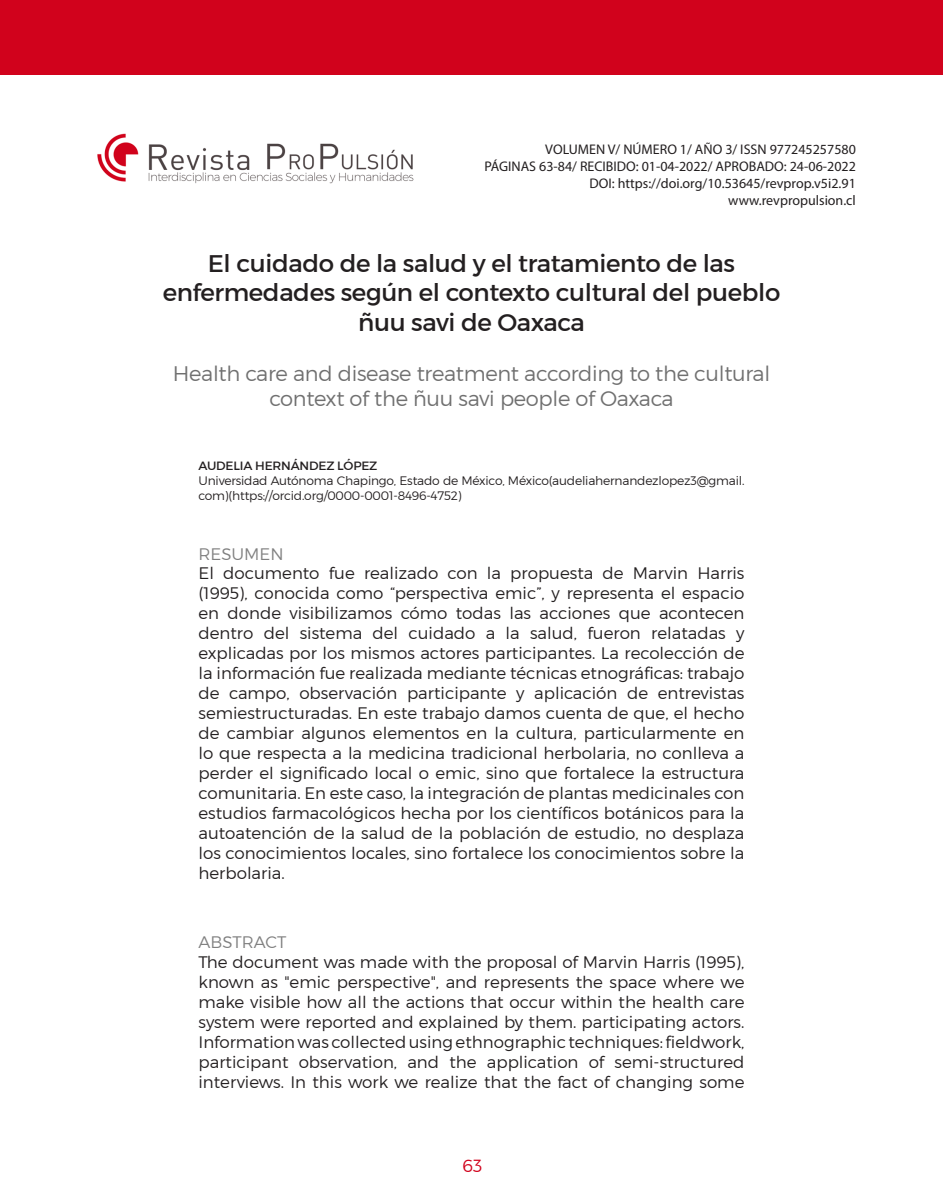
<style>
.page{position:relative;width:943px;height:1191px;background:#fff}
.page>*{position:absolute;margin:0;border:0;box-sizing:border-box;transform-origin:0 0}
._00_parrafo_titulo_e{font:24.5px/29.4px "Montserrat";letter-spacing:-.015em;color:#231f20;text-align:center}
._01_titulo_párrafo_i{font:300 21px/25.2px "Montserrat";letter-spacing:-.015em;color:#707070;text-align:center}
.t1{font:300 17.5px "Montserrat";color:#d1021c}
._05_parrafo_resumen{font:300 16.62px/19.9px "Montserrat";color:#231f20;text-align:justify}
._04_parrafo_resumen{font:300 16.62px "Montserrat";color:#808080}
.parrafo_ISNN{font:14px "Myriad Pro";color:#231f20}
._03_parrafo_instituc{font:300 12.25px/14.7px "Montserrat";letter-spacing:-.015em;color:#231f20}
._02_parrafo_autor{font:12.25px "Montserrat";letter-spacing:-.015em;color:#231f20}
</style>
<div class="page">
<div style="left:0;top:0;width:943px;height:74px;background:#d1021c"></div>
<img style="left:97px;top:133px;width:317px;height:51px">
<p class="parrafo_ISNN" style="left:545px;top:141px;width:312px">VOLUMEN V/ NÚMERO 1/ AÑO 3/ ISSN 977245257580</p>
<p class="parrafo_ISNN" style="left:484px;top:158px;width:373px">PÁGINAS 63-84/ RECIBIDO: 01-04-2022/ APROBADO: 24-06-2022</p>
<p class="parrafo_ISNN" style="left:589px;top:175px;width:268px">DOI: https://doi.org/10.53645/revprop.v5i2.91</p>
<p class="parrafo_ISNN" style="left:728px;top:191px;width:129px">www.revpropulsion.cl</p>
<p class="_00_parrafo_titulo_e" style="left:163px;top:248px;width:619px">El cuidado de la salud y el tratamiento de las enfermedades según el contexto cultural del pueblo ñuu savi de Oaxaca</p>
<p class="_01_titulo_párrafo_i" style="left:173px;top:360px;width:599px">Health care and disease treatment according to the cultural context of the ñuu savi people of Oaxaca</p>
<p class="_02_parrafo_autor" style="left:198px;top:458px;width:180px">AUDELIA HERNÁNDEZ LÓPEZ</p>
<p class="_03_parrafo_instituc" style="left:198px;top:473px;width:547px">Universidad Autónoma Chapingo, Estado de México, México(audeliahernandezlopez3@gmail. com)(https://orcid.org/0000-0001-8496-4752)</p>
<p class="_04_parrafo_resumen" style="left:198px;top:543px;width:87px">RESUMEN</p>
<p class="_05_parrafo_resumen" style="left:198px;top:563px;width:547px">El documento fue realizado con la propuesta de Marvin Harris (1995), conocida como “perspectiva emic”, y representa el espacio en donde visibilizamos cómo todas las acciones que acontecen dentro del sistema del cuidado a la salud, fueron relatadas y explicadas por los mismos actores participantes. La recolección de la información fue realizada mediante técnicas etnográficas: trabajo de campo, observación participante y aplicación de entrevistas semiestructuradas. En este trabajo damos cuenta de que, el hecho de cambiar algunos elementos en la cultura, particularmente en lo que respecta a la medicina tradicional herbolaria, no conlleva a perder el significado local o emic, sino que fortalece la estructura comunitaria. En este caso, la integración de plantas medicinales con estudios farmacológicos hecha por los científicos botánicos para la autoatención de la salud de la población de estudio, no desplaza los conocimientos locales, sino fortalece los conocimientos sobre la herbolaria.</p>
<p class="_04_parrafo_resumen" style="left:198px;top:932px;width:89px">ABSTRACT</p>
<p class="_05_parrafo_resumen" style="left:198px;top:952px;width:547px">The document was made with the proposal of Marvin Harris (1995), known as "emic perspective", and represents the space where we make visible how all the actions that occur within the health care system were reported and explained by them. participating actors.<br>Information was collected using ethnographic techniques: fieldwork, participant observation, and the application of semi-structured interviews. In this work we realize that the fact of changing some</p>
<p class="t1" style="left:462px;top:1155px;width:21px">63</p>
</div>
